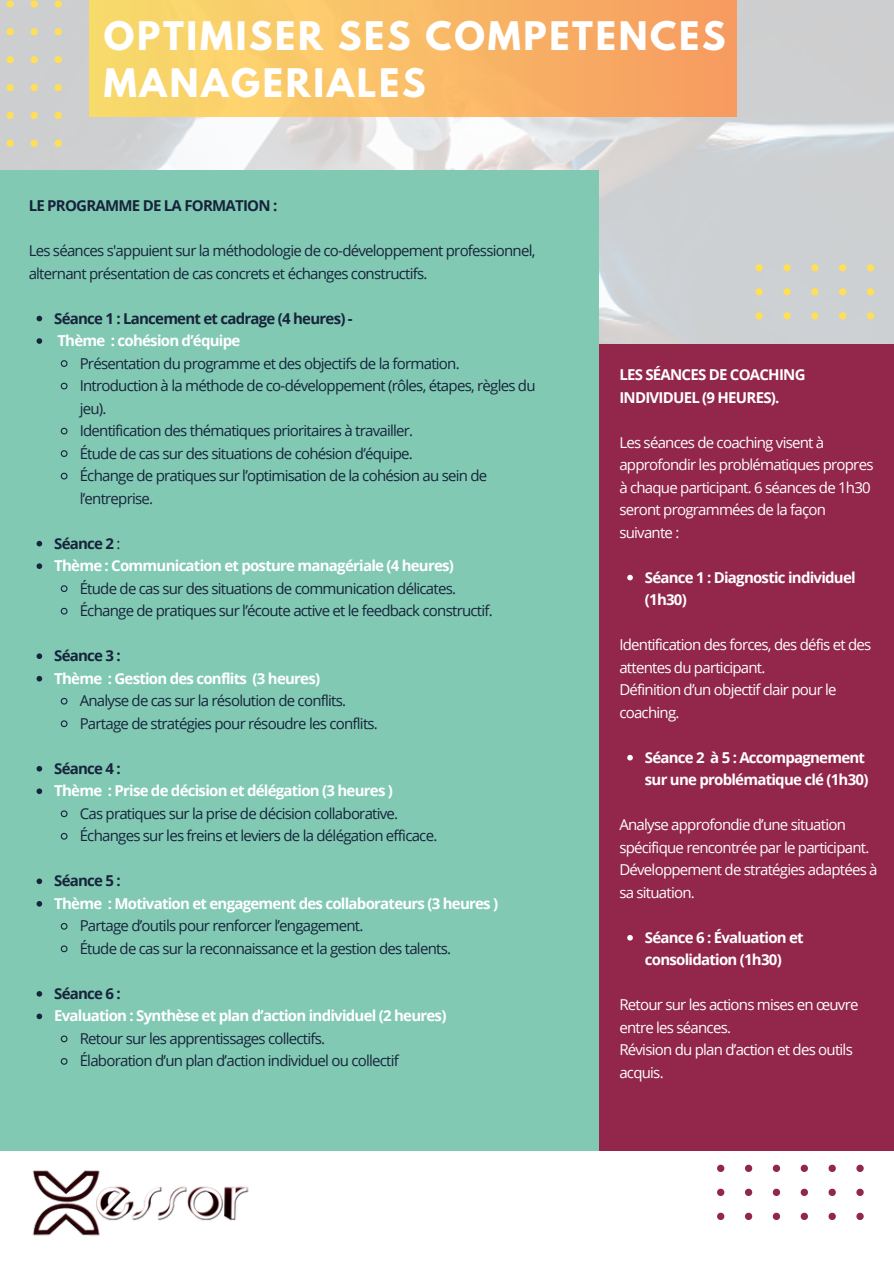
<style>
.page{position:relative;width:894px;height:1264px;background:#fff}
.page>*{position:absolute;margin:0;border:0;box-sizing:border-box;transform-origin:0 0}
.t1{font:700 34.8px/46.2px "League Spartan";letter-spacing:.075em;color:#fff}
.t2{font:15px/22.5px "Open Sans";letter-spacing:-.05em;color:#17243b}
.t3{font:15px/22.5px "Open Sans";letter-spacing:-.05em;color:#fff}
.t4{font:700 15px/22.5px "Open Sans";letter-spacing:-.05em;color:#fff}
.t5{font:700 15px "Open Sans";letter-spacing:-.05em;color:#17243b}
.s1{font-weight:400}
</style>
<div class="page">
<img style="left:0;top:0;width:893px;height:344px">
<div style="left:598px;top:344px;width:295px;height:805px;background:#92274b"></div>
<svg style="left:856px;top:1212px;width:7px;height:7px"></svg>
<svg style="left:828px;top:1212px;width:7px;height:7px"></svg>
<svg style="left:800px;top:1212px;width:7px;height:7px"></svg>
<svg style="left:772px;top:1212px;width:7px;height:7px"></svg>
<svg style="left:744px;top:1212px;width:8px;height:7px"></svg>
<svg style="left:717px;top:1212px;width:7px;height:7px"></svg>
<svg style="left:856px;top:1188px;width:7px;height:7px"></svg>
<svg style="left:828px;top:1188px;width:7px;height:7px"></svg>
<svg style="left:800px;top:1188px;width:7px;height:7px"></svg>
<svg style="left:772px;top:1188px;width:7px;height:7px"></svg>
<svg style="left:744px;top:1188px;width:8px;height:7px"></svg>
<svg style="left:717px;top:1188px;width:7px;height:7px"></svg>
<svg style="left:856px;top:1164px;width:7px;height:7px"></svg>
<svg style="left:828px;top:1164px;width:7px;height:7px"></svg>
<svg style="left:800px;top:1164px;width:7px;height:7px"></svg>
<svg style="left:772px;top:1164px;width:7px;height:7px"></svg>
<svg style="left:744px;top:1164px;width:8px;height:7px"></svg>
<svg style="left:717px;top:1164px;width:7px;height:7px"></svg>
<svg style="left:55px;top:0;width:7px;height:8px"></svg>
<svg style="left:55px;top:28px;width:7px;height:7px"></svg>
<svg style="left:55px;top:56px;width:7px;height:7px"></svg>
<svg style="left:55px;top:84px;width:7px;height:7px"></svg>
<svg style="left:55px;top:112px;width:7px;height:7px"></svg>
<svg style="left:55px;top:140px;width:7px;height:7px"></svg>
<svg style="left:31px;top:0;width:7px;height:8px"></svg>
<svg style="left:31px;top:28px;width:7px;height:7px"></svg>
<svg style="left:31px;top:56px;width:7px;height:7px"></svg>
<svg style="left:31px;top:84px;width:7px;height:7px"></svg>
<svg style="left:31px;top:112px;width:7px;height:7px"></svg>
<svg style="left:31px;top:140px;width:7px;height:7px"></svg>
<svg style="left:7px;top:0;width:7px;height:8px"></svg>
<svg style="left:7px;top:28px;width:7px;height:7px"></svg>
<svg style="left:7px;top:56px;width:7px;height:7px"></svg>
<svg style="left:7px;top:84px;width:7px;height:7px"></svg>
<svg style="left:7px;top:112px;width:7px;height:7px"></svg>
<svg style="left:7px;top:140px;width:7px;height:7px"></svg>
<svg style="left:866px;top:312px;width:8px;height:7px"></svg>
<svg style="left:838px;top:312px;width:8px;height:7px"></svg>
<svg style="left:811px;top:312px;width:7px;height:7px"></svg>
<svg style="left:783px;top:312px;width:7px;height:7px"></svg>
<svg style="left:755px;top:312px;width:7px;height:7px"></svg>
<svg style="left:866px;top:288px;width:8px;height:7px"></svg>
<svg style="left:838px;top:288px;width:8px;height:7px"></svg>
<svg style="left:811px;top:288px;width:7px;height:7px"></svg>
<svg style="left:783px;top:288px;width:7px;height:7px"></svg>
<svg style="left:755px;top:288px;width:7px;height:7px"></svg>
<svg style="left:866px;top:264px;width:8px;height:7px"></svg>
<svg style="left:838px;top:264px;width:8px;height:7px"></svg>
<svg style="left:811px;top:264px;width:7px;height:7px"></svg>
<svg style="left:783px;top:264px;width:7px;height:7px"></svg>
<svg style="left:755px;top:264px;width:7px;height:7px"></svg>
<div style="left:0;top:170px;width:598px;height:979px;background:#82c9b4"></div>
<img style="left:32px;top:1170px;width:217px;height:66px">
<svg style="left:37px;top:316px;width:5px;height:5px"></svg>
<svg style="left:37px;top:338px;width:5px;height:6px"></svg>
<svg style="left:60px;top:360px;width:8px;height:7px"></svg>
<svg style="left:60px;top:382px;width:8px;height:8px"></svg>
<svg style="left:60px;top:427px;width:8px;height:8px"></svg>
<svg style="left:60px;top:450px;width:8px;height:7px"></svg>
<svg style="left:60px;top:472px;width:8px;height:8px"></svg>
<svg style="left:37px;top:541px;width:5px;height:5px"></svg>
<svg style="left:37px;top:563px;width:5px;height:6px"></svg>
<svg style="left:60px;top:585px;width:8px;height:7px"></svg>
<svg style="left:60px;top:607px;width:8px;height:8px"></svg>
<svg style="left:37px;top:653px;width:5px;height:6px"></svg>
<svg style="left:37px;top:676px;width:5px;height:5px"></svg>
<svg style="left:60px;top:697px;width:8px;height:8px"></svg>
<svg style="left:60px;top:720px;width:8px;height:8px"></svg>
<svg style="left:37px;top:766px;width:5px;height:5px"></svg>
<svg style="left:37px;top:788px;width:5px;height:6px"></svg>
<svg style="left:60px;top:810px;width:8px;height:8px"></svg>
<svg style="left:60px;top:833px;width:8px;height:7px"></svg>
<svg style="left:37px;top:878px;width:5px;height:6px"></svg>
<svg style="left:37px;top:901px;width:5px;height:5px"></svg>
<svg style="left:60px;top:923px;width:8px;height:7px"></svg>
<svg style="left:60px;top:945px;width:8px;height:8px"></svg>
<svg style="left:37px;top:991px;width:5px;height:5px"></svg>
<svg style="left:37px;top:1013px;width:5px;height:6px"></svg>
<svg style="left:60px;top:1035px;width:8px;height:8px"></svg>
<svg style="left:60px;top:1058px;width:8px;height:7px"></svg>
<svg style="left:627px;top:575px;width:5px;height:5px"></svg>
<svg style="left:627px;top:755px;width:5px;height:5px"></svg>
<svg style="left:627px;top:935px;width:5px;height:5px"></svg>
<div style="left:89px;top:0;width:647px;height:117px;background:linear-gradient(to right,#fadf6e,#f79b61)"></div>
<p class="t1" style="left:104px;top:18px;width:623px">OPTIMISER SES COMPETENCES<br>MANAGERIALES</p>
<p class="t5" style="left:29px;top:195px;width:250px">LE PROGRAMME DE LA FORMATION :</p>
<p class="t2" style="left:29px;top:239px;width:508px">Les séances s'appuient sur la méthodologie de co-développement professionnel, alternant présentation de cas concrets et échanges constructifs.</p>
<h1 class="t5" style="left:54px;top:307px;width:300px">Séance 1 : Lancement et cadrage (4 heures) -</h1>
<p class="t4" style="left:57px;top:329px;width:184px">Thème : cohésion d’équipe</p>
<h2 class="t2" style="left:80px;top:351px;width:381px">Présentation du programme et des objectifs de la formation.</h2>
<p class="t2" style="left:80px;top:374px;width:457px">Introduction à la méthode de co-développement (rôles, étapes, règles du jeu).</p>
<p class="t2" style="left:80px;top:419px;width:335px">Identification des thématiques prioritaires à travailler.</p>
<p class="t2" style="left:80px;top:441px;width:334px">Étude de cas sur des situations de cohésion d’équipe.</p>
<p class="t2" style="left:80px;top:464px;width:409px">Échange de pratiques sur l’optimisation de la cohésion au sein de l’entreprise.</p>
<p class="t5" style="left:54px;top:532px;width:68px">Séance 2 <span class="s1">:</span></p>
<p class="t4" style="left:54px;top:554px;width:401px">Thème : Communication et posture managériale (4 heures)</p>
<p class="t2" style="left:80px;top:576px;width:378px">Étude de cas sur des situations de communication délicates.</p>
<p class="t2" style="left:80px;top:599px;width:414px">Échange de pratiques sur l’écoute active et le feedback constructif.</p>
<p class="t5" style="left:54px;top:645px;width:68px">Séance 3 :</p>
<p class="t4" style="left:54px;top:666px;width:267px">Thème : Gestion des conflits (3 heures)</p>
<p class="t2" style="left:80px;top:689px;width:268px">Analyse de cas sur la résolution de conflits.</p>
<p class="t2" style="left:80px;top:711px;width:299px">Partage de stratégies pour résoudre les conflits.</p>
<p class="t5" style="left:54px;top:757px;width:68px">Séance 4 :</p>
<p class="t4" style="left:54px;top:779px;width:340px">Thème : Prise de décision et délégation (3 heures )</p>
<p class="t2" style="left:80px;top:801px;width:320px">Cas pratiques sur la prise de décision collaborative.</p>
<p class="t2" style="left:80px;top:824px;width:359px">Échanges sur les freins et leviers de la délégation efficace.</p>
<p class="t5" style="left:54px;top:870px;width:68px">Séance 5 :</p>
<p class="t4" style="left:54px;top:891px;width:445px">Thème : Motivation et engagement des collaborateurs (3 heures )</p>
<p class="t2" style="left:80px;top:914px;width:285px">Partage d’outils pour renforcer l’engagement.</p>
<p class="t2" style="left:80px;top:936px;width:373px">Étude de cas sur la reconnaissance et la gestion des talents.</p>
<p class="t5" style="left:54px;top:982px;width:68px">Séance 6 :</p>
<p class="t4" style="left:54px;top:1004px;width:393px">Evaluation : Synthèse et plan d’action individuel (2 heures)</p>
<p class="t2" style="left:80px;top:1026px;width:247px">Retour sur les apprentissages collectifs.</p>
<p class="t2" style="left:80px;top:1049px;width:320px">Élaboration d’un plan d’action individuel ou collectif</p>
<p class="t4" style="left:619px;top:363px;width:188px">LES SÉANCES DE COACHING<br>INDIVIDUEL (9 HEURES).</p>
<p class="t3" style="left:619px;top:430px;width:255px">Les séances de coaching visent à approfondir les problématiques propres à chaque participant. 6 séances de 1h30 seront programmées de la façon suivante :</p>
<p class="t4" style="left:644px;top:565px;width:212px">Séance 1 : Diagnostic individuel (1h30)</p>
<h2 class="t3" style="left:619px;top:633px;width:253px">Identification des forces, des défis et des attentes du participant.</h2>
<p class="t3" style="left:619px;top:678px;width:219px">Définition d’un objectif clair pour le coaching.</p>
<p class="t4" style="left:644px;top:745px;width:225px">Séance 2 à 5 : Accompagnement sur une problématique clé (1h30)</p>
<p class="t3" style="left:619px;top:813px;width:260px">Analyse approfondie d’une situation spécifique rencontrée par le participant.<br>Développement de stratégies adaptées à sa situation.</p>
<p class="t4" style="left:644px;top:925px;width:160px">Séance 6 : Évaluation et consolidation (1h30)</p>
<p class="t3" style="left:619px;top:993px;width:240px">Retour sur les actions mises en œuvre entre les séances.</p>
<p class="t3" style="left:619px;top:1038px;width:235px">Révision du plan d’action et des outils acquis.</p>
</div>
